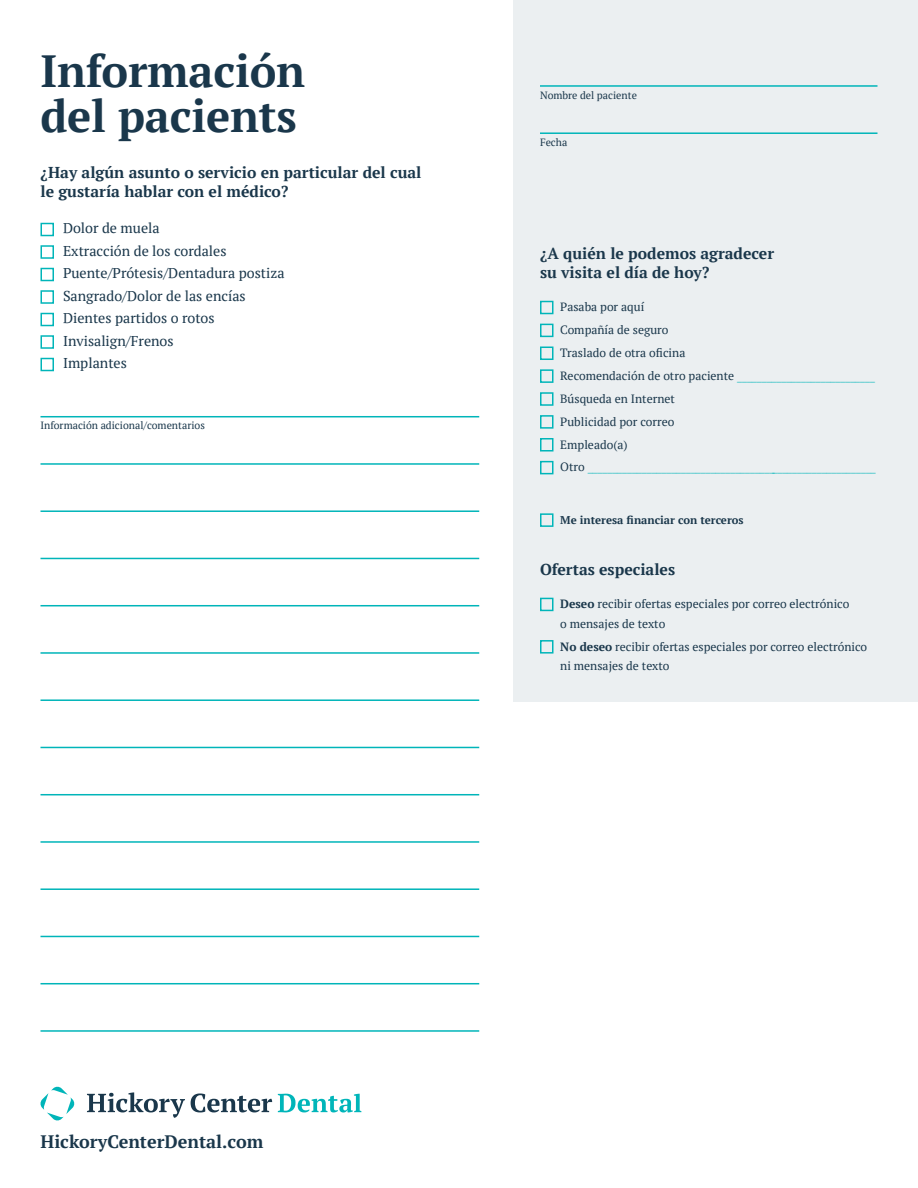
<style>
.page{position:relative;width:918px;height:1188px;background:#fff}
.page>*{position:absolute;margin:0;border:0;box-sizing:border-box;transform-origin:0 0}
.t1{font:700 45px/45px "PT Serif";letter-spacing:-.005em;color:#1a374b}
.t2{font:700 18px "PT Serif";color:#1a374b}
.t3{font:700 15.75px/18.9px "PT Serif";color:#1a374b}
.t4{font:14.25px/22.5px "PT Serif";color:#1a374b}
.t5{font:12px/23px "PT Serif";color:#1a374b}
.t6{font:700 11.25px "PT Serif";color:#1a374b}
.t7{font:10.5px "PT Serif";color:#1a374b}
.s1{color:#00b5b9}
.s2{font-weight:700}
</style>
<div class="page">
<svg style="left:40px;top:1087px;width:35px;height:33px"></svg>
<svg style="left:278px;top:1094px;width:83px;height:19px"></svg>
<svg style="left:87px;top:1092px;width:98px;height:26px"></svg>
<svg style="left:191px;top:1094px;width:81px;height:18px"></svg>
<div style="left:40px;top:223px;width:14px;height:13px;border:2px solid #00b5b9"></div>
<div style="left:40px;top:245px;width:14px;height:14px;border:2px solid #00b5b9"></div>
<div style="left:40px;top:268px;width:14px;height:13px;border:2px solid #00b5b9"></div>
<div style="left:40px;top:290px;width:14px;height:14px;border:2px solid #00b5b9"></div>
<div style="left:40px;top:313px;width:14px;height:13px;border:2px solid #00b5b9"></div>
<div style="left:40px;top:335px;width:14px;height:14px;border:2px solid #00b5b9"></div>
<div style="left:40px;top:358px;width:14px;height:13px;border:2px solid #00b5b9"></div>
<div style="left:513px;top:0;width:405px;height:702px;background:#ebeff1"></div>
<hr style="left:40px;top:416px;width:439px;height:1px;background:#00b5b9">
<hr style="left:40px;top:463px;width:439px;height:2px;background:#00b5b9">
<hr style="left:40px;top:510px;width:439px;height:2px;background:#00b5b9">
<hr style="left:40px;top:558px;width:439px;height:1px;background:#00b5b9">
<hr style="left:540px;top:85px;width:338px;height:2px;background:#00b5b9">
<hr style="left:540px;top:132px;width:338px;height:2px;background:#00b5b9">
<div style="left:540px;top:301px;width:14px;height:13px;border:2px solid #00b5b9"></div>
<div style="left:540px;top:324px;width:14px;height:13px;border:2px solid #00b5b9"></div>
<div style="left:540px;top:347px;width:14px;height:13px;border:2px solid #00b5b9"></div>
<div style="left:540px;top:369px;width:14px;height:14px;border:2px solid #00b5b9"></div>
<div style="left:540px;top:392px;width:14px;height:14px;border:2px solid #00b5b9"></div>
<div style="left:540px;top:415px;width:14px;height:14px;border:2px solid #00b5b9"></div>
<div style="left:540px;top:438px;width:14px;height:14px;border:2px solid #00b5b9"></div>
<div style="left:540px;top:461px;width:14px;height:13px;border:2px solid #00b5b9"></div>
<div style="left:540px;top:513px;width:14px;height:14px;border:2px solid #00b5b9"></div>
<div style="left:540px;top:598px;width:14px;height:13px;border:2px solid #00b5b9"></div>
<div style="left:540px;top:640px;width:14px;height:14px;border:2px solid #00b5b9"></div>
<hr style="left:40px;top:605px;width:439px;height:1px;background:#00b5b9">
<hr style="left:40px;top:652px;width:439px;height:2px;background:#00b5b9">
<hr style="left:40px;top:699px;width:439px;height:2px;background:#00b5b9">
<hr style="left:40px;top:747px;width:439px;height:1px;background:#00b5b9">
<hr style="left:40px;top:794px;width:439px;height:1px;background:#00b5b9">
<hr style="left:40px;top:841px;width:439px;height:2px;background:#00b5b9">
<hr style="left:40px;top:888px;width:439px;height:2px;background:#00b5b9">
<hr style="left:40px;top:936px;width:439px;height:1px;background:#00b5b9">
<hr style="left:40px;top:983px;width:439px;height:1px;background:#00b5b9">
<hr style="left:40px;top:1030px;width:439px;height:2px;background:#00b5b9">
<h1 class="t1" style="left:40px;top:48px;width:266px">Información del pacients</h1>
<h3 class="t3" style="left:40px;top:163px;width:382px">¿Hay algún asunto o servicio en particular del cual le gustaría hablar con el médico?</h3>
<p class="t4" style="left:63px;top:217px;width:223px">Dolor de muela<br>Extracción de los cordales<br>Puente/Prótesis/Dentadura postiza<br>Sangrado/Dolor de las encías<br>Dientes partidos o rotos<br>Invisalign/Frenos<br>Implantes</p>
<p class="t7" style="left:40px;top:419px;width:166px">Información adicional/comentarios</p>
<p class="t7" style="left:540px;top:88px;width:98px">Nombre del paciente</p>
<p class="t7" style="left:540px;top:135px;width:29px">Fecha</p>
<h3 class="t3" style="left:540px;top:244px;width:236px">¿A quién le podemos agradecer su visita el día de hoy?</h3>
<p class="t5" style="left:560px;top:295px;width:317px">Pasaba por aquí<br>Compañía de seguro<br>Traslado de otra oficina<br>Recomendación de otro paciente <span class="s1">____________________________<br></span>Búsqueda en Internet<br>Publicidad por correo<br>Empleado(a)<br>Otro <span class="s1">___________________________________________________________</span></p>
<p class="t6" style="left:560px;top:512px;width:185px">Me interesa financiar con terceros</p>
<h3 class="t3" style="left:540px;top:560px;width:137px">Ofertas especiales</h3>
<p class="t5" style="left:560px;top:594px;width:291px;line-height:19.5px"><span class="s2">Deseo</span> recibir ofertas especiales por correo electrónico o mensajes de texto</p>
<p class="t5" style="left:560px;top:636px;width:308px;line-height:19.5px"><span class="s2">No deseo</span> recibir ofertas especiales por correo electrónico ni mensajes de texto</p>
<h2 class="t2" style="left:40px;top:1129px;width:224px">HickoryCenterDental.com</h2>
</div>
